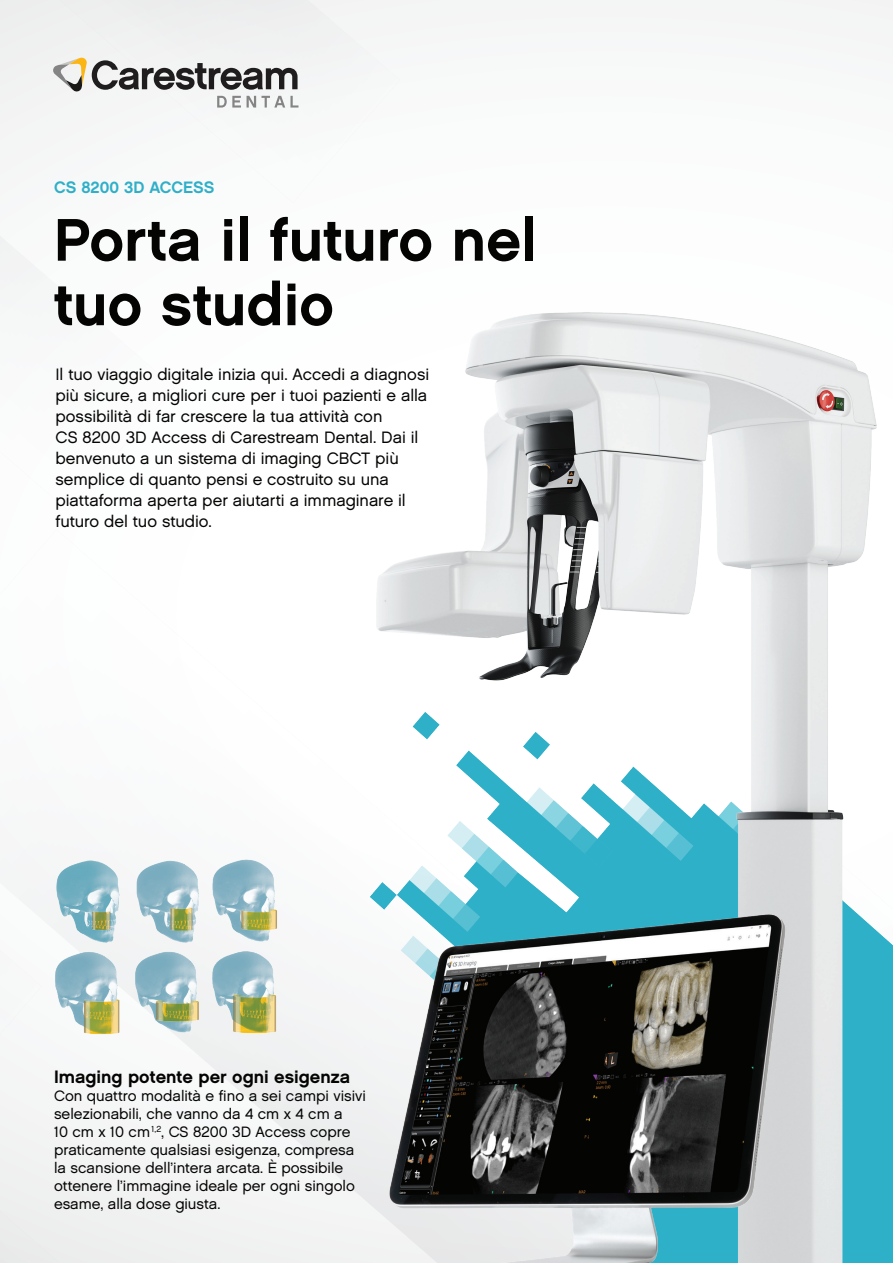
<style>
.page{position:relative;width:893px;height:1263px;background:#fafbfb}
.page>*{position:absolute;margin:0;border:0;box-sizing:border-box;transform-origin:0 0}
.t1{font:60px/64.5px "Chalet New York Nineteen Sixty";color:#040503}
.t2{font:18px "Chalet New York Nineteen Sixty";color:#040503}
.Body{font:16.5px/21px "Chalet London Nineteen Sixty";letter-spacing:-.005em;color:#040503}
.t3{font:16.5px "Chalet New York Nineteen Sixty";color:#2fafc8}
.t4{font:15px/18px "Chalet London Nineteen Sixty";color:#040503}
</style>
<div class="page">
<img style="left:55px;top:859px;width:219px;height:182px">
<svg style="left:53px;top:57px;width:245px;height:51px"></svg>
<img style="left:377px;top:312px;width:516px;height:951px">
<img style="left:272px;top:880px;width:615px;height:383px">
<p class="t3" style="left:54px;top:177px;width:162px">CS 8200 3D ACCESS</p>
<p class="t1" style="left:54px;top:207px;width:484px">Porta il futuro nel tuo studio</p>
<p class="Body" style="left:55px;top:363px;width:375px">Il tuo viaggio digitale inizia qui. Accedi a diagnosi più sicure, a migliori cure per i tuoi pazienti e alla possibilità di far crescere la tua attività con<br>CS 8200 3D Access di Carestream Dental. Dai il benvenuto a un sistema di imaging CBCT più semplice di quanto pensi e costruito su una piattaforma aperta per aiutarti a immaginare il futuro del tuo studio.</p>
<p class="t2" style="left:54px;top:1065px;width:298px">Imaging potente per ogni esigenza</p>
<p class="t4" style="left:54px;top:1087px;width:313px">Con quattro modalità e fino a sei campi visivi selezionabili, che vanno da 4 cm x 4 cm a<br>10 cm x 10 cm <sup>1,2</sup>, CS 8200 3D Access copre praticamente qualsiasi esigenza, compresa la scansione dell’intera arcata. È possibile ottenere l’immagine ideale per ogni singolo esame, alla dose giusta.</p>
</div>
